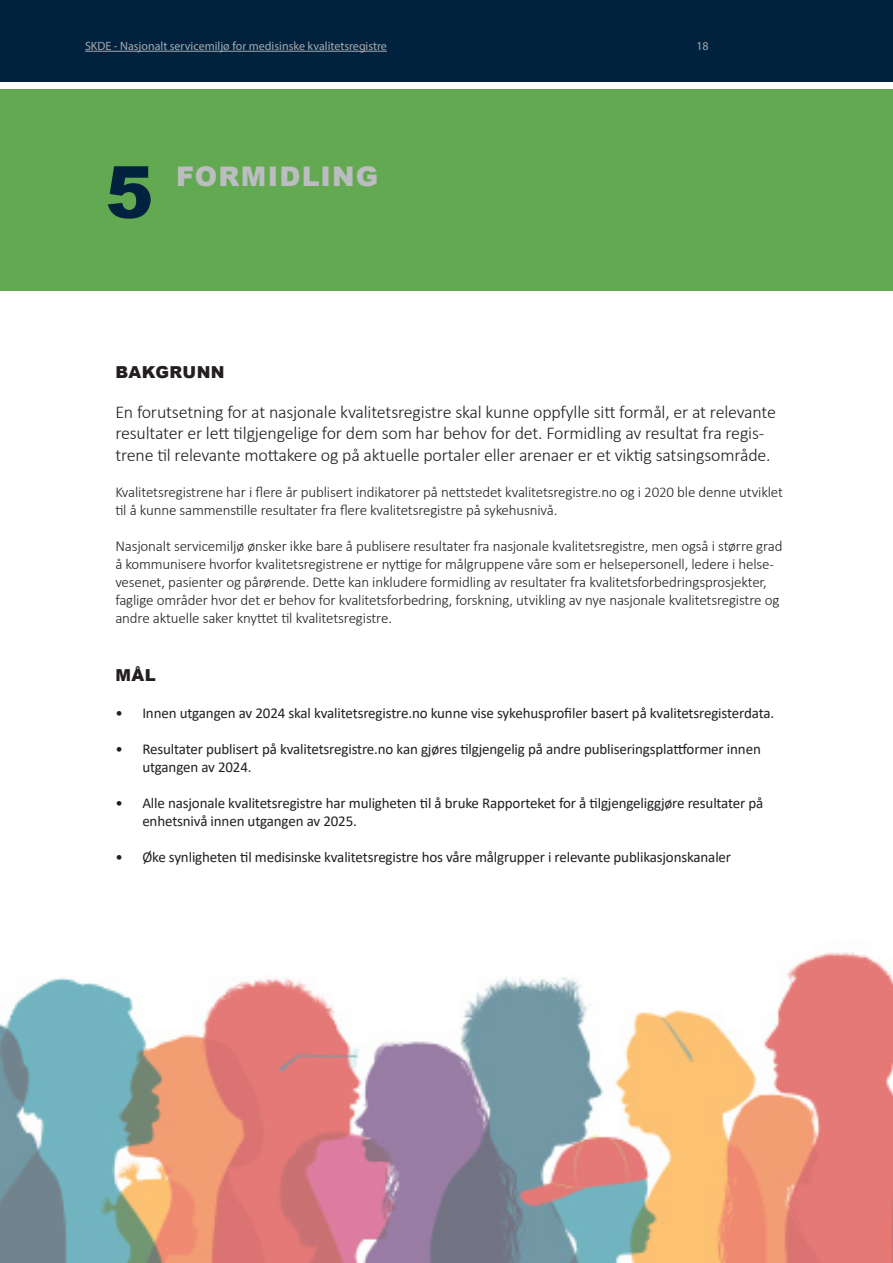
<style>
.page{position:relative;width:893px;height:1263px;background:#fff}
.page>*{position:absolute;margin:0;border:0;box-sizing:border-box;transform-origin:0 0}
.NMS_ny_tittel{font:900 72px "Arial";color:#00223e}
.NMS_ny_tittel-2{font:900 27px "Arial";letter-spacing:.045em;color:#bcbdc0}
.NMS_fakta_brød{font:300 18px/21.6px "Calibri";letter-spacing:-.01em;color:#231f20}
.NMS_fakta_brød-2{font:900 16.5px "Arial";letter-spacing:.025em;color:#231f20}
.NMS_fakta_brød-3{font:300 15px/18px "Calibri";letter-spacing:-.01em;color:#231f20}
.t1{font:15px/18px "Calibri";letter-spacing:-.01em;color:#231f20}
.t2{font:12px "Myriad Pro";color:#a8a9ad}
</style>
<div class="page">
<div style="left:0;top:0;width:893px;height:82px;background:#00223e"></div>
<hr style="left:85px;top:51px;width:302px;height:1px;background:#a8a9ad">
<img style="left:0;top:952px;width:893px;height:311px">
<div style="left:0;top:89px;width:893px;height:202px;background:#62a952"></div>
<p class="t2" style="left:85px;top:39px;width:303px">SKDE - Nasjonalt servicemiljø for medisinske kvalitetsregistre</p>
<p class="t2" style="left:696px;top:39px;width:14px">18</p>
<p class="NMS_ny_tittel" style="left:105px;top:140px;width:50px">5</p>
<p class="NMS_ny_tittel-2" style="left:176px;top:156px;width:204px">FORMIDLING</p>
<p class="NMS_fakta_brød-2" style="left:116px;top:360px;width:110px">BAKGRUNN</p>
<p class="NMS_fakta_brød" style="left:115px;top:401px;width:662px">En forutsetning for at nasjonale kvalitetsregistre skal kunne oppfylle sitt formål, er at relevante resultater er lett tilgjengelige for dem som har behov for det. Formidling av resultat fra regis&shy;trene til relevante mottakere og på aktuelle portaler eller arenaer er et viktig satsingsområde.</p>
<p class="NMS_fakta_brød-3" style="left:115px;top:483px;width:669px">Kvalitetsregistrene har i flere år publisert indikatorer på nettstedet kvalitetsregistre.no og i 2020 ble denne utviklet til å kunne sammenstille resultater fra flere kvalitetsregistre på sykehusnivå.</p>
<p class="NMS_fakta_brød-3" style="left:115px;top:537px;width:669px">Nasjonalt servicemiljø ønsker ikke bare å publisere resultater fra nasjonale kvalitetsregistre, men også i større grad å kommunisere hvorfor kvalitetsregistrene er nyttige for målgruppene våre som er helsepersonell, ledere i helse&shy;vesenet, pasienter og pårørende. Dette kan inkludere formidling av resultater fra kvalitetsforbedringsprosjekter, faglige områder hvor det er behov for kvalitetsforbedring, forskning, utvikling av nye nasjonale kvalitetsregistre og andre aktuelle saker knyttet til kvalitetsregistre.</p>
<p class="NMS_fakta_brød-2" style="left:116px;top:663px;width:42px">MÅL</p>
<p class="t1" style="left:115px;top:704px;width:660px">• Innen utgangen av 2024 skal kvalitetsregistre.no kunne vise sykehusprofiler basert på kvalitetsregisterdata.</p>
<p class="t1" style="left:142px;top:740px;width:620px;text-indent:-27px">• Resultater publisert på kvalitetsregistre.no kan gjøres tilgjengelig på andre publiseringsplattformer innen utgangen av 2024.</p>
<p class="t1" style="left:142px;top:794px;width:623px;text-indent:-27px">• Alle nasjonale kvalitetsregistre har muligheten til å bruke Rapporteket for å tilgjengeliggjøre resultater på enhetsnivå innen utgangen av 2025.</p>
<p class="t1" style="left:115px;top:848px;width:617px">• Øke synligheten til medisinske kvalitetsregistre hos våre målgrupper i relevante publikasjonskanaler</p>
</div>
